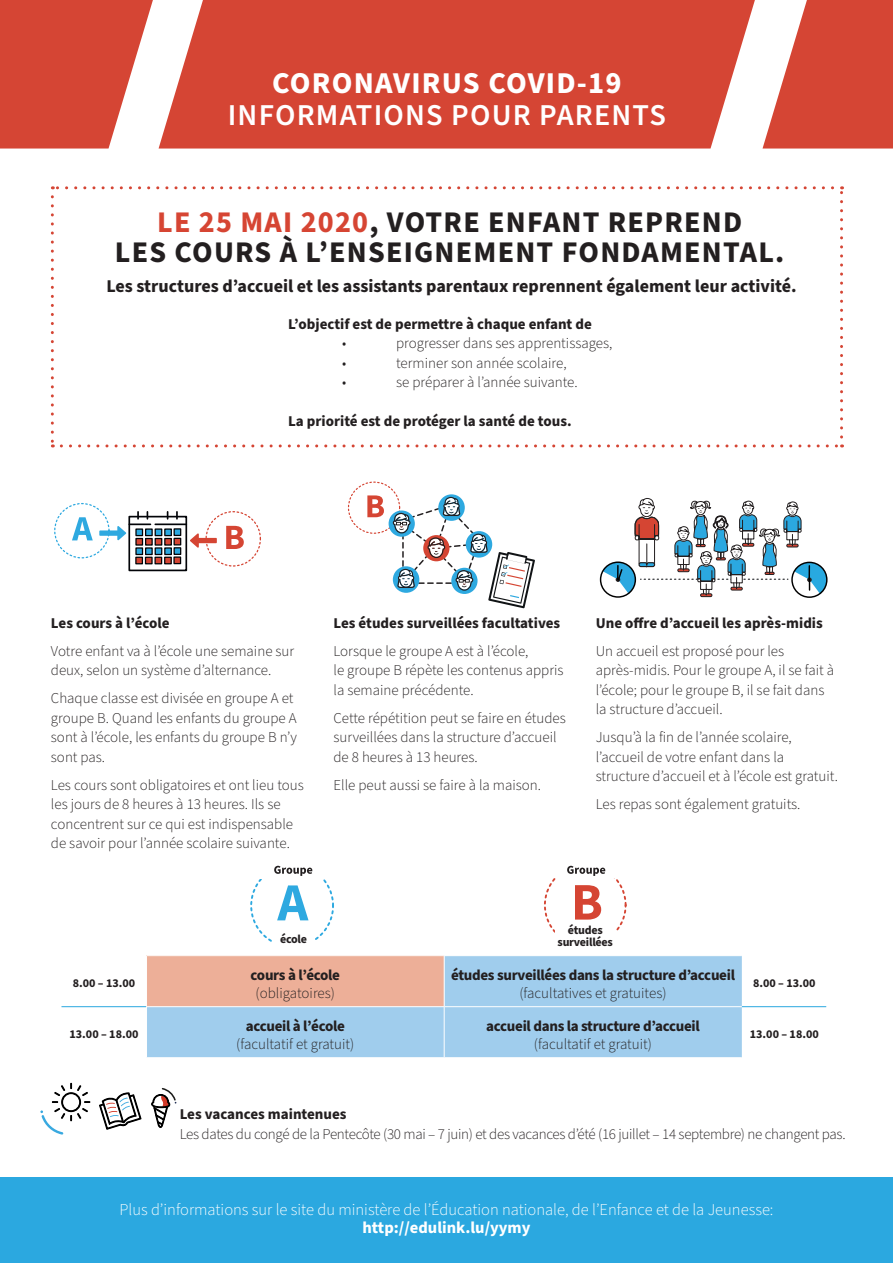
<style>
.page{position:relative;width:893px;height:1263px;background:#fff}
.page>*{position:absolute;margin:0;border:0;box-sizing:border-box;transform-origin:0 0}
.t1{font:600 30.3px "Source Sans Pro";letter-spacing:.04em;color:#fff}
.t2{font:700 30.3px "Source Sans Pro";letter-spacing:.04em;color:#fff}
.t3{font:700 30px/30px "Source Sans Pro";letter-spacing:.04em;color:#231f20;text-align:center}
.t4{font:700 18px "Source Sans Pro";color:#231f20}
.t5{font:300 16.5px/18px "Source Sans Pro";color:#fff;text-align:center}
.t6{font:300 15px/19.5px "Source Sans Pro";color:#231f20}
.t7{font:700 15px "Source Sans Pro";letter-spacing:-.01em;color:#231f20}
.t8{font:300 15px "Source Sans Pro";letter-spacing:-.02em;color:#231f20}
.t9{font:700 12px "Source Sans Pro";letter-spacing:-.02em;color:#231f20}
.s1{color:#d64533}
.s2{font-weight:700}
</style>
<div class="page">
<svg style="left:762px;top:0;width:131px;height:149px"></svg>
<svg style="left:0;top:0;width:153px;height:149px;background:#db6052"></svg>
<svg style="left:159px;top:0;width:596px;height:149px;background:#d85343"></svg>
<div style="left:0;top:1178px;width:893px;height:85px;background:#2ba8e0"></div>
<div style="left:128px;top:516px;width:59px;height:55px;border:2px solid #020408"></div>
<div style="left:135px;top:528px;width:8px;height:8px;background:#2ba8e0;border:1px solid #020408"></div>
<div style="left:145px;top:528px;width:8px;height:8px;background:#2ba8e0;border:1px solid #020408"></div>
<div style="left:155px;top:528px;width:7px;height:8px;background:#2ba8e0;border:1px solid #020408"></div>
<div style="left:164px;top:528px;width:8px;height:8px;background:#2ba8e0;border:1px solid #020408"></div>
<div style="left:135px;top:538px;width:8px;height:8px;background:#d54533;border:1px solid #020408"></div>
<div style="left:145px;top:538px;width:8px;height:8px;background:#d54533;border:1px solid #020408"></div>
<div style="left:155px;top:538px;width:7px;height:8px;background:#d54533;border:1px solid #020408"></div>
<div style="left:164px;top:538px;width:8px;height:8px;background:#d54533;border:1px solid #020408"></div>
<div style="left:135px;top:547px;width:8px;height:8px;background:#2ba8e0;border:1px solid #020408"></div>
<div style="left:145px;top:547px;width:8px;height:8px;background:#2ba8e0;border:1px solid #020408"></div>
<div style="left:155px;top:547px;width:7px;height:8px;background:#2ba8e0;border:1px solid #020408"></div>
<div style="left:164px;top:547px;width:8px;height:8px;background:#2ba8e0;border:1px solid #020408"></div>
<hr style="left:129px;top:523px;width:21px;height:2px;background:#020408">
<hr style="left:155px;top:523px;width:31px;height:2px;background:#020408">
<svg style="left:176px;top:512px;width:2px;height:7px"></svg>
<svg style="left:137px;top:512px;width:2px;height:7px"></svg>
<div style="left:174px;top:528px;width:7px;height:8px;background:#2ba8e0;border:1px solid #020408"></div>
<div style="left:174px;top:538px;width:7px;height:7px;background:#d54533;border:1px solid #020408"></div>
<div style="left:174px;top:547px;width:7px;height:8px;background:#2ba8e0;border:1px solid #020408"></div>
<div style="left:135px;top:557px;width:8px;height:7px;background:#d54533;border:1px solid #020408"></div>
<div style="left:145px;top:557px;width:8px;height:7px;background:#d54533;border:1px solid #020408"></div>
<div style="left:154px;top:557px;width:8px;height:7px;background:#d54533;border:1px solid #020408"></div>
<div style="left:164px;top:557px;width:8px;height:7px;background:#d54533;border:1px solid #020408"></div>
<div style="left:173px;top:556px;width:8px;height:8px;background:#d54533;border:1px solid #020408"></div>
<svg style="left:99px;top:526px;width:27px;height:14px"></svg>
<svg style="left:190px;top:533px;width:27px;height:15px"></svg>
<svg style="left:72px;top:517px;width:21px;height:23px"></svg>
<svg style="left:226px;top:526px;width:18px;height:23px"></svg>
<div style="left:54px;top:503px;width:56px;height:55px;border:1px dashed #2ea9e0;border-radius:50%"></div>
<div style="left:205px;top:511px;width:56px;height:56px;border:1px dashed #d54533;border-radius:50%"></div>
<svg style="left:99px;top:1092px;width:43px;height:38px"></svg>
<svg style="left:151px;top:1088px;width:25px;height:40px"></svg>
<svg style="left:40px;top:1083px;width:50px;height:52px"></svg>
<svg style="left:51px;top:197px;width:3px;height:250px"></svg>
<svg style="left:61px;top:444px;width:781px;height:3px"></svg>
<svg style="left:840px;top:186px;width:3px;height:251px"></svg>
<svg style="left:52px;top:186px;width:781px;height:3px"></svg>
<svg style="left:147px;top:956px;width:595px;height:101px;background:#b3c5d7"></svg>
<hr style="left:61px;top:1006px;width:85px;height:1px;background:#2ba8e0">
<hr style="left:742px;top:1006px;width:84px;height:1px;background:#2ba8e0">
<hr style="left:444px;top:956px;width:1px;height:50px;background:#fff">
<hr style="left:147px;top:1006px;width:297px;height:1px;background:#fff">
<hr style="left:444px;top:1006px;width:298px;height:1px;background:#fff">
<hr style="left:444px;top:1007px;width:1px;height:50px;background:#fff">
<div style="left:348px;top:481px;width:52px;height:53px;border:1px dashed #d54533;border-radius:50%"></div>
<svg style="left:367px;top:494px;width:168px;height:114px"></svg>
<svg style="left:277px;top:885px;width:31px;height:35px"></svg>
<svg style="left:274px;top:866px;width:38px;height:10px"></svg>
<svg style="left:575px;top:885px;width:26px;height:34px"></svg>
<svg style="left:567px;top:866px;width:38px;height:10px"></svg>
<svg style="left:600px;top:498px;width:227px;height:100px"></svg>
<p class="t2" style="left:272px;top:62px;width:351px">CORONAVIRUS COVID-19</p>
<p class="t1" style="left:228px;top:95px;width:440px">INFORMATIONS POUR PARENTS</p>
<p class="t3" style="left:115px;top:207px;width:671px"><span class="s1">LE 25 MAI 2020</span>, VOTRE ENFANT REPREND<br>LES COURS À L’ENSEIGNEMENT FONDAMENTAL.</p>
<p class="t4" style="left:106px;top:273px;width:692px">Les structures d’accueil et les assistants parentaux reprennent également leur activité.</p>
<p class="t7" style="left:288px;top:314px;width:305px">L’objectif est de permettre à chaque enfant de</p>
<p class="t6" style="left:342px;top:334px;width:6px">•</p>
<p class="t6" style="left:396px;top:334px;width:218px">progresser dans ses apprentissages,</p>
<p class="t6" style="left:342px;top:354px;width:6px">•</p>
<p class="t6" style="left:396px;top:354px;width:172px">terminer son année scolaire,</p>
<p class="t6" style="left:342px;top:373px;width:6px">•</p>
<p class="t6" style="left:396px;top:373px;width:183px">se préparer à l’année suivante.</p>
<p class="t7" style="left:288px;top:411px;width:285px">La priorité est de protéger la santé de tous.</p>
<p class="t7" style="left:51px;top:612px;width:120px">Les cours à l’école</p>
<p class="t6" style="left:51px;top:641px;width:245px">Votre enfant va à l’école une semaine sur deux, selon un système d’alternance.</p>
<p class="t6" style="left:51px;top:689px;width:248px">Chaque classe est divisée en groupe A et groupe B. Quand les enfants du groupe A sont à l’école, les enfants du groupe B n’y sont pas.</p>
<p class="t6" style="left:51px;top:775px;width:254px">Les cours sont obligatoires et ont lieu tous les jours de 8 heures à 13 heures. Ils se concentrent sur ce qui est indispensable de savoir pour l’année scolaire suivante.</p>
<p class="t7" style="left:333px;top:613px;width:228px">Les études surveillées facultatives</p>
<p class="t6" style="left:333px;top:642px;width:232px">Lorsque le groupe A est à l’école,<br>le groupe B répète les contenus appris la semaine précédente.</p>
<p class="t6" style="left:333px;top:709px;width:234px">Cette répétition peut se faire en études surveillées dans la structure d’accueil de 8 heures à 13 heures.</p>
<p class="t6" style="left:333px;top:776px;width:209px">Elle peut aussi se faire à la maison.</p>
<p class="t7" style="left:596px;top:612px;width:229px">Une offre d’accueil les après-midis</p>
<p class="t6" style="left:596px;top:641px;width:240px">Un accueil est proposé pour les après-midis. Pour le groupe A, il se fait à l’école; pour le groupe B, il se fait dans la structure d’accueil.</p>
<p class="t6" style="left:596px;top:728px;width:244px">Jusqu’à la fin de l’année scolaire, l’accueil de votre enfant dans la structure d’accueil et à l’école est gratuit.</p>
<p class="t6" style="left:596px;top:795px;width:206px">Les repas sont également gratuits.</p>
<p class="t9" style="left:280px;top:931px;width:28px">école</p>
<p class="t9" style="left:568px;top:922px;width:36px">études</p>
<p class="t9" style="left:558px;top:934px;width:57px">surveillées</p>
<p class="t9" style="left:73px;top:975px;width:64px">8.00 – 13.00</p>
<p class="t9" style="left:69px;top:1026px;width:71px">13.00 – 18.00</p>
<p class="t7" style="left:251px;top:965px;width:91px">cours à l’école</p>
<p class="t6" style="left:256px;top:983px;width:81px">(obligatoires)</p>
<p class="t7" style="left:246px;top:1016px;width:101px">accueil à l’école</p>
<p class="t6" style="left:236px;top:1035px;width:120px">(facultatif et gratuit)</p>
<p class="t7" style="left:451px;top:965px;width:286px">études surveillées dans la structure d’accueil</p>
<p class="t6" style="left:519px;top:983px;width:149px">(facultatives et gratuites)</p>
<p class="t7" style="left:486px;top:1016px;width:215px">accueil dans la structure d’accueil</p>
<p class="t6" style="left:534px;top:1035px;width:120px">(facultatif et gratuit)</p>
<p class="t9" style="left:753px;top:975px;width:64px">8.00 – 13.00</p>
<p class="t9" style="left:750px;top:1026px;width:70px">13.00 – 18.00</p>
<p class="t7" style="left:180px;top:1104px;width:168px">Les vacances maintenues</p>
<p class="t8" style="left:180px;top:1123px;width:667px">Les dates du congé de la Pentecôte (30 mai – 7 juin) et des vacances d’été (16 juillet – 14 septembre) ne changent pas.</p>
<p class="t5" style="left:119px;top:1201px;width:656px">Plus d’informations sur le site du ministère de l’Éducation nationale, de l’Enfance et de la Jeunesse: <span class="s2">http://edulink.lu/yymy</span></p>
</div>
